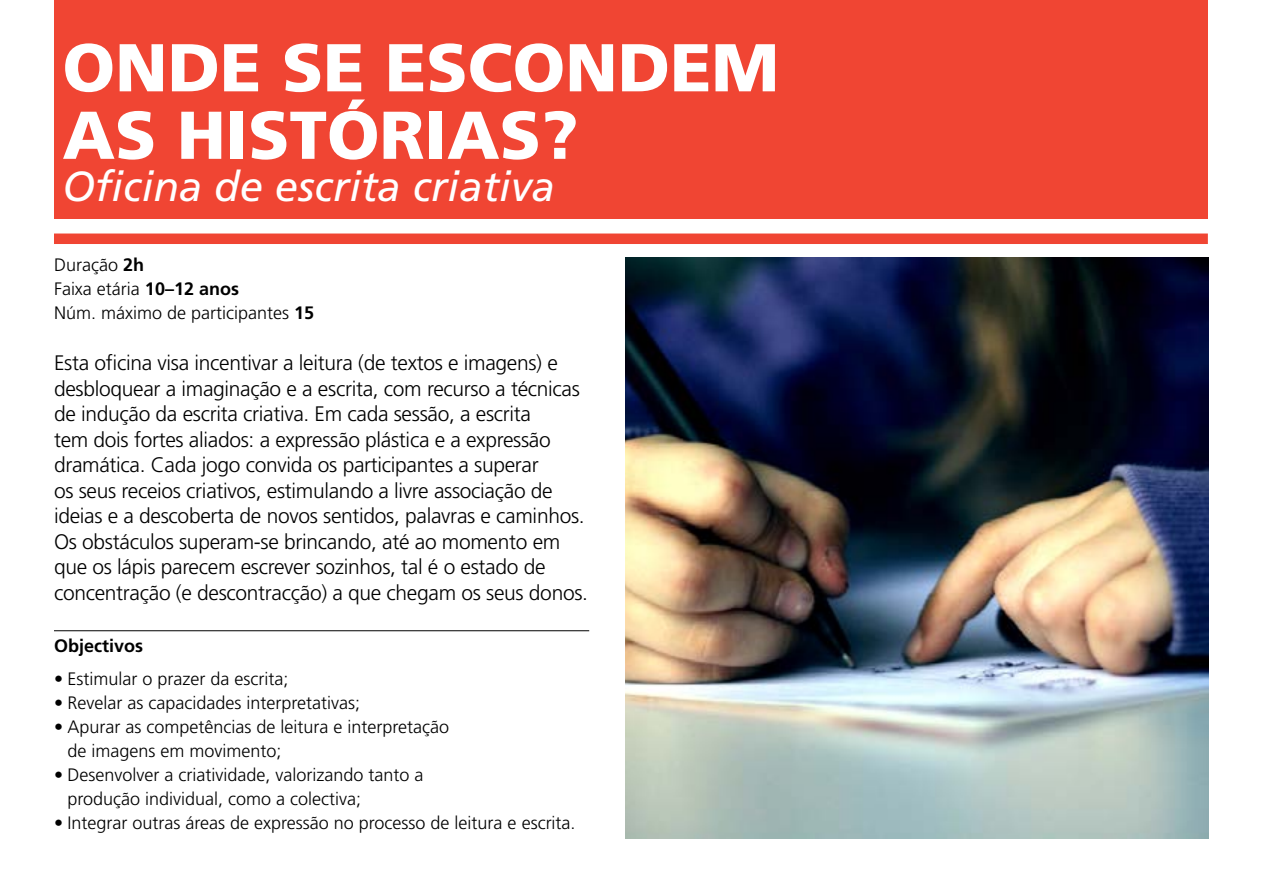
<style>
.page{position:relative;width:1263px;height:893px;background:#fff}
.page>*{position:absolute;margin:0;border:0;box-sizing:border-box;transform-origin:0 0}
.t1{font:900 67.5px/67.5px "Frutiger LT Std";color:#fff}
.t2{font:italic 42px "Frutiger LT Std";color:#fff}
.t3{font:300 21px/25.5px "Frutiger LT Std";letter-spacing:-.015em;color:#000}
.t4{font:300 18px/24px "Frutiger LT Std";color:#000}
.t5{font:700 18px "Frutiger LT Std";color:#000}
.s1{font-weight:700}
</style>
<div class="page">
<div style="left:54px;top:233px;width:1154px;height:11px;background:#f04533"></div>
<img style="left:625px;top:258px;width:584px;height:581px">
<hr style="left:54px;top:630px;width:535px;height:1px;background:#000">
<div style="left:54px;top:0;width:1154px;height:218px;background:#f04533"></div>
<h1 class="t1" style="left:63px;top:34px;width:718px">ONDE SE ESCONDEM<br>AS HISTÓRIAS?</h1>
<h2 class="t2" style="left:63px;top:162px;width:494px">Oficina de escrita criativa</h2>
<p class="t4" style="left:54px;top:253px;width:262px">Duração <span class="s1">2h<br></span>Faixa etária <span class="s1">10–12 anos<br></span>Núm. máximo de participantes <span class="s1">15</span></p>
<p class="t3" style="left:54px;top:351px;width:536px">Esta oficina visa incentivar a leitura (de textos e imagens) e desbloquear a imaginação e a escrita, com recurso a técnicas de indução da escrita criativa. Em cada sessão, a escrita<br>tem dois fortes aliados: a expressão plástica e a expressão dramática. Cada jogo convida os participantes a superar<br>os seus receios criativos, estimulando a livre associação de ideias e a descoberta de novos sentidos, palavras e caminhos.<br>Os obstáculos superam-se brincando, até ao momento em que os lápis parecem escrever sozinhos, tal é o estado de concentração (e descontracção) a que chegam os seus donos.</p>
<p class="t5" style="left:54px;top:635px;width:91px">Objectivos</p>
<p class="t4" style="left:54px;top:667px;width:236px">• Estimular o prazer da escrita;</p>
<p class="t4" style="left:54px;top:691px;width:308px">• Revelar as capacidades interpretativas;</p>
<p class="t4" style="left:68px;top:715px;width:383px;text-indent:-14px">• Apurar as competências de leitura e interpretação de imagens em movimento;</p>
<p class="t4" style="left:68px;top:763px;width:358px;text-indent:-14px">• Desenvolver a criatividade, valorizando tanto a produção individual, como a colectiva;</p>
<p class="t4" style="left:54px;top:811px;width:523px">• Integrar outras áreas de expressão no processo de leitura e escrita.</p>
</div>
